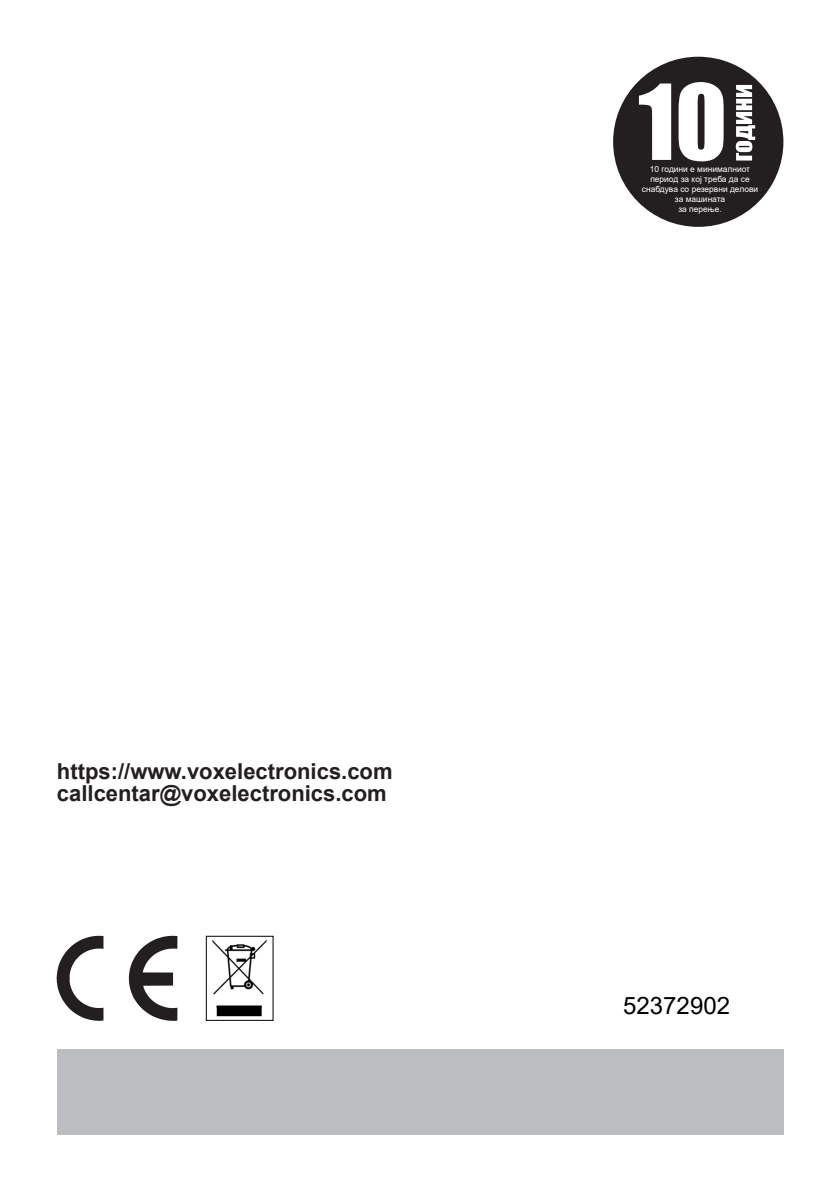
<style>
.page{position:relative;width:840px;height:1191px;background:#fff}
.page>*{position:absolute;margin:0;border:0;box-sizing:border-box;transform-origin:0 0}
.t1{font:24px "Arial";color:#000}
.t2{font:700 22px/22px "Arial";color:#231f20}
.t3{font:8.4px/10px "Arial";color:#fff;text-align:center}
</style>
<div class="page">
<svg style="left:129px;top:935px;width:48px;height:85px"></svg>
<svg style="left:57px;top:935px;width:46px;height:85px"></svg>
<img style="left:212px;top:939px;width:55px;height:78px">
<div style="left:206px;top:935px;width:67px;height:85px;border:1px solid #000"></div>
<div style="left:57px;top:1049px;width:726px;height:85px;background:#bcbdc0"></div>
<div style="left:612px;top:57px;width:171px;height:170px;background:#231f20;border-radius:50%"></div>
<svg style="left:638px;top:83px;width:32px;height:77px"></svg>
<svg style="left:678px;top:82px;width:45px;height:79px"></svg>
<svg style="left:735px;top:85px;width:19px;height:75px"></svg>
<h2 class="t2" style="left:57px;top:760px;width:337px">https://www.voxelectronics.com callcentar@voxelectronics.com</h2>
<p class="t3" style="left:641px;top:164px;width:118px">10 години е минималниот период за кој треба да се снабдува со резервни делови за машината<br>за перење.</p>
<h1 class="t1" style="left:623px;top:989px;width:108px">52372902</h1>
</div>
